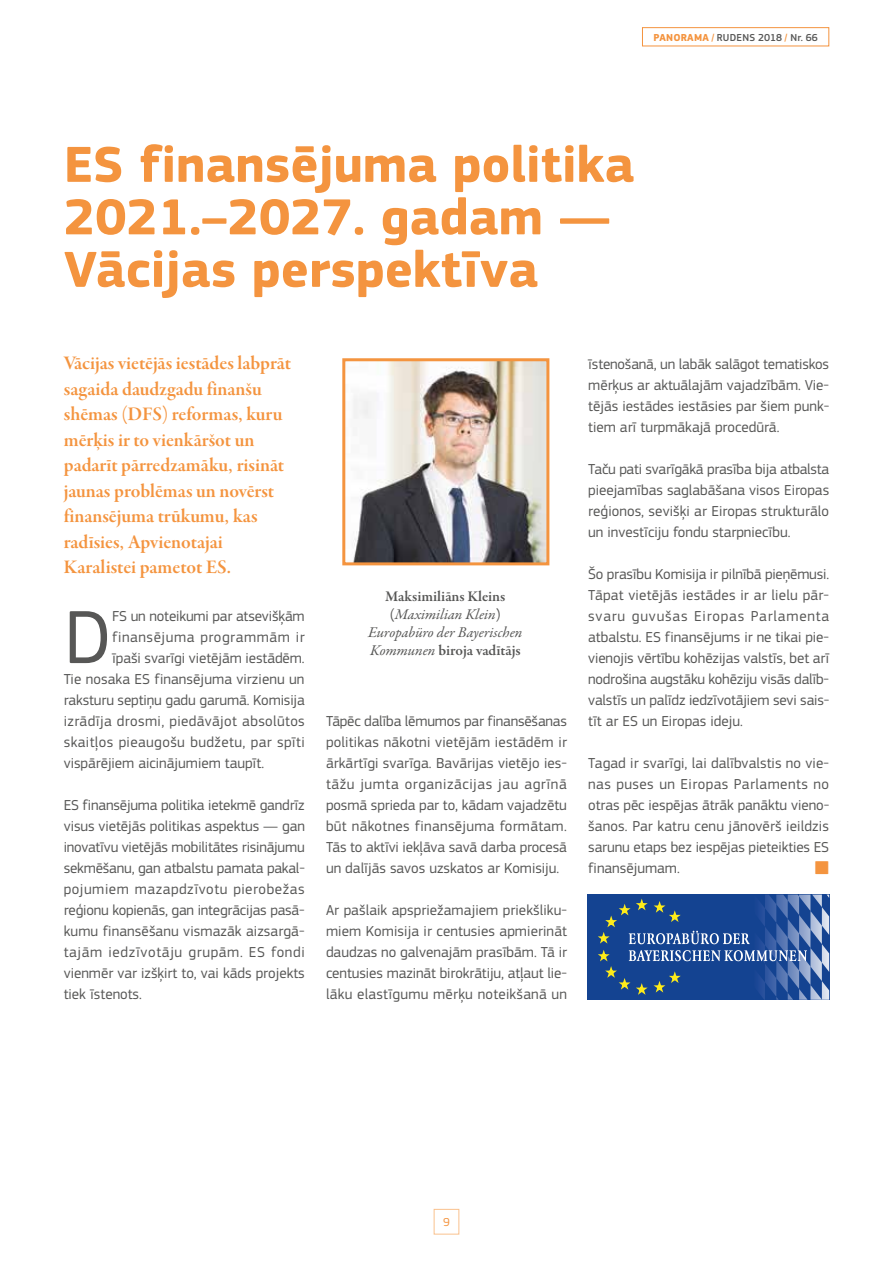
<style>
.page{position:relative;width:893px;height:1263px;background:#fff}
.page>*{position:absolute;margin:0;border:0;box-sizing:border-box;transform-origin:0 0}
.t1{font:78.3px "EC Square Sans Pro";color:#575756}
.t2{font:700 52.5px/52.5px "EC Square Sans Pro";color:#f4943f}
.t3{font:19.5px/25.5px "Garamond Premr Pro Smbd Subh";color:#f4943f}
.t4{font:15px/21px "EC Square Sans Pro";color:#575756;text-align:justify}
.t5{font:italic 15px/18px "Garamond Premr Pro";color:#575756;text-align:center}
.t6{font:15px "EC Square Sans Pro";letter-spacing:.025em;color:#575756}
.t7{font:15px "EC Square Sans Pro";letter-spacing:.04em;color:#575756}
.t8{font:12px "EC Square Sans Pro";color:#f4943f}
.t9{font:500 10.5px "EC Square Sans Pro";letter-spacing:.01em;color:#575756}
.s1{font-weight:700;color:#f4943f}
.s2{color:#f4943f}
.s3{font-weight:600;font-style:normal}
</style>
<div class="page">
<div style="left:434px;top:1209px;width:25px;height:25px;border:1px solid #fac28e"></div>
<div style="left:642px;top:27px;width:187px;height:19px;border:1px solid #f4943f"></div>
<img style="left:353px;top:362px;width:192px;height:199px">
<div style="left:342px;top:358px;width:207px;height:207px;border:3px solid #f4943f"></div>
<div style="left:587px;top:894px;width:242px;height:106px;background:#144391"></div>
<svg style="left:598px;top:894px;width:231px;height:106px"></svg>
<p class="t9" style="left:654px;top:31px;width:166px"><span class="s1">PANORAMA</span> <span class="s2">/</span> RUDENS 2018 <span class="s2">/</span> Nr. 66</p>
<h2 class="t2" style="left:64px;top:140px;width:572px">ES finansējuma politika<br>2021.–2027. gadam —<br>Vācijas perspektīva</h2>
<p class="t3" style="left:64px;top:351px;width:229px">Vācijas vietējās iestādes labprāt sagaida daudzgadu finanšu shēmas (DFS) reformas, kuru mērķis ir to vienkāršot un padarīt pārredzamāku, risināt jaunas problēmas un novērst finansējuma trūkumu, kas radīsies, Apvienotajai<br>Karalistei pametot ES.</p>
<h1 class="t1" style="left:64px;top:592px;width:50px">D</h1>
<p class="t4" style="left:112px;top:606px;width:194px">FS un noteikumi par atsevišķām</p>
<p class="t7" style="left:112px;top:628px;width:194px">finansējuma programmām ir</p>
<p class="t4" style="left:112px;top:648px;width:194px">īpaši svarīgi vietējām iestādēm.</p>
<p class="t4" style="left:64px;top:669px;width:242px">Tie nosaka ES finansējuma virzienu un</p>
<p class="t4" style="left:64px;top:690px;width:243px">raksturu septiņu gadu garumā. Komisija</p>
<p class="t6" style="left:64px;top:712px;width:243px">izrādīja drosmi, piedāvājot absolūtos</p>
<p class="t6" style="left:64px;top:733px;width:242px">skaitļos pieaugošu budžetu, par spīti</p>
<p class="t4" style="left:64px;top:753px;width:202px">vispārējiem aicinājumiem taupīt.</p>
<p class="t4" style="left:64px;top:795px;width:243px">ES finansējuma politika ietekmē gandrīz visus vietējās politikas aspektus — gan inovatīvu vietējās mobilitātes risinājumu sekmēšanu, gan atbalstu pamata pakal&shy;pojumiem mazapdzīvotu pierobežas reģionu kopienās, gan integrācijas pasā&shy;kumu finansēšanu vismazāk aizsargā&shy;tajām iedzīvotāju grupām. ES fondi vienmēr var izšķirt to, vai kāds projekts tiek īstenots.</p>
<p class="t5" style="left:368px;top:588px;width:156px"><span class="s3">Maksimiliāns Kleins (</span>Maximilian Klein<span class="s3">)<br></span>Europabüro der Bayerischen<br>Kommunen <span class="s3">biroja vadītājs</span></p>
<p class="t4" style="left:326px;top:711px;width:243px">Tāpēc dalība lēmumos par finansēšanas politikas nākotni vietējām iestādēm ir ārkārtīgi svarīga. Bavārijas vietējo ies&shy;tāžu jumta organizācijas jau agrīnā posmā sprieda par to, kādam vajadzētu būt nākotnes finansējuma formātam.<br>Tās to aktīvi iekļāva savā darba procesā un dalījās savos uzskatos ar Komisiju.</p>
<p class="t4" style="left:326px;top:900px;width:243px">Ar pašlaik apspriežamajiem priekšliku&shy;miem Komisija ir centusies apmierināt daudzas no galvenajām prasībām. Tā ir centusies mazināt birokrātiju, atļaut lie&shy;lāku elastīgumu mērķu noteikšanā un</p>
<p class="t4" style="left:588px;top:354px;width:243px">īstenošanā, un labāk salāgot tematiskos mērķus ar aktuālajām vajadzībām. Vie&shy;tējās iestādes iestāsies par šiem punk&shy;tiem arī turpmākajā procedūrā.</p>
<p class="t4" style="left:588px;top:459px;width:243px">Taču pati svarīgākā prasība bija atbalsta pieejamības saglabāšana visos Eiropas reģionos, sevišķi ar Eiropas strukturālo un investīciju fondu starpniecību.</p>
<p class="t4" style="left:588px;top:564px;width:243px">Šo prasību Komisija ir pilnībā pieņēmusi.<br>Tāpat vietējās iestādes ir ar lielu pār&shy;svaru guvušas Eiropas Parlamenta atbalstu. ES finansējums ir ne tikai pie&shy;vienojis vērtību kohēzijas valstīs, bet arī nodrošina augstāku kohēziju visās dalīb&shy;valstīs un palīdz iedzīvotājiem sevi sais&shy;tīt ar ES un Eiropas ideju.</p>
<p class="t4" style="left:588px;top:753px;width:243px">Tagad ir svarīgi, lai dalībvalstis no vie&shy;nas puses un Eiropas Parlaments no otras pēc iespējas ātrāk panāktu vieno&shy;šanos. Par katru cenu jānovērš ieildzis sarunu etaps bez iespējas pieteikties ES finansējumam.</p>
<p class="t8" style="left:443px;top:1215px;width:8px">9</p>
</div>
